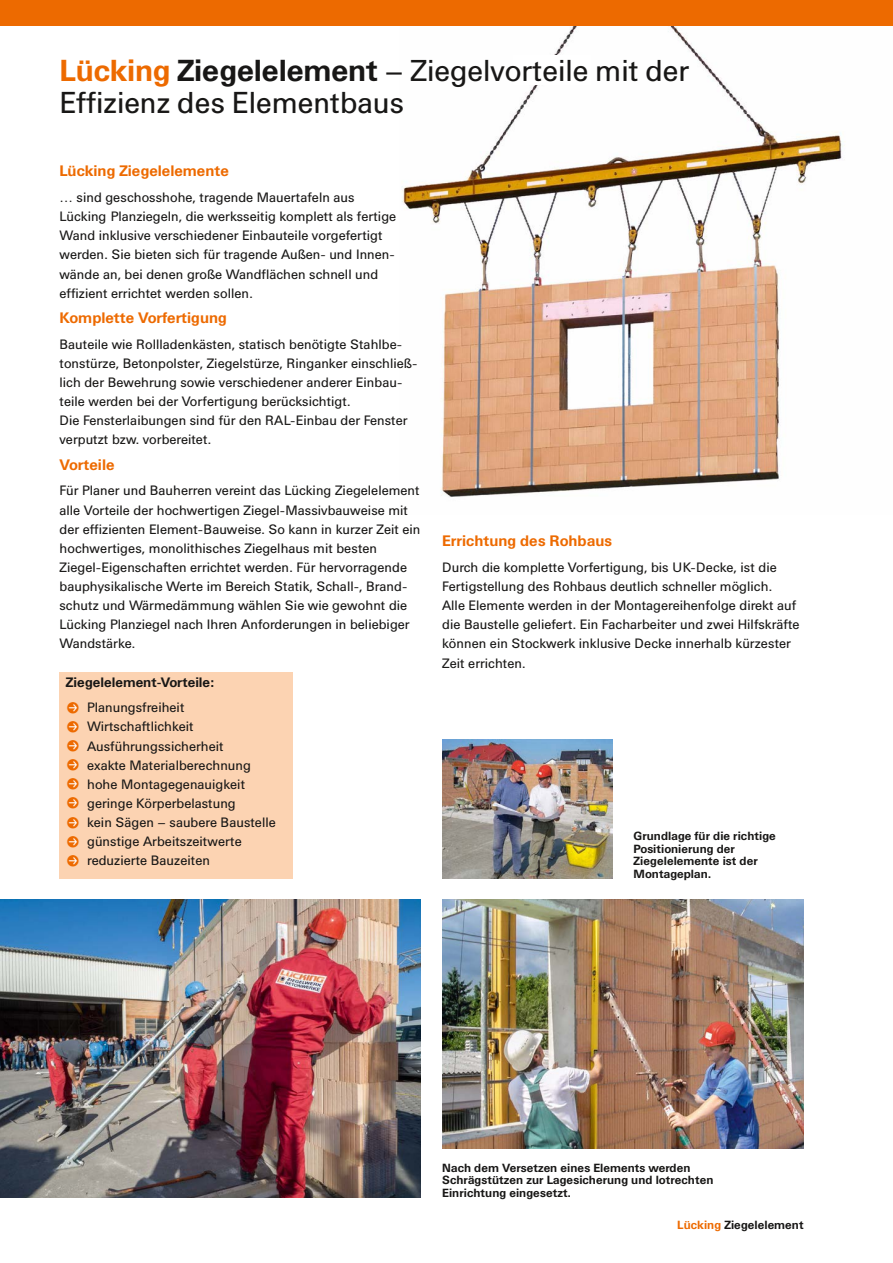
<style>
.page{position:relative;width:893px;height:1263px;background:#fff}
.page>*{position:absolute;margin:0;border:0;box-sizing:border-box;transform-origin:0 0}
.t1{font:30px/32px "Univers LU";letter-spacing:-.005em;color:#181716}
.t2{font:700 15px "Univers LU";color:#ed6a00}
.t3{font:13.5px/19.2px "Univers LU";color:#181716}
.t4{font:700 13.5px/25.5px "Univers LU";color:#181716}
.t5{font:700 11.7px/12.8px "Univers LU";letter-spacing:.005em;color:#181716}
.s1{font-weight:700;color:#ed6a00}
.s2{font-weight:700}
.s3{font-family:"Button Bonus Circle Negative";font-weight:400;font-size:14.4px;color:#fff}
.s4{font-family:"Button Bonus Circle Negative";font-weight:400;font-size:14.4px;color:#ed6a00}
.s5{font-weight:400}
.s6{font-family:"Button Bonus Circle Negative";font-size:14.4px;color:#fff}
.s7{font-family:"Button Bonus Circle Negative";font-size:14.4px;color:#ed6a00}
.s8{color:#ed6a00}
</style>
<div class="page">
<img style="left:401px;top:26px;width:441px;height:471px">
<img style="left:0;top:899px;width:421px;height:298px">
<div style="left:60px;top:672px;width:233px;height:206px;background:#fcd3b2"></div>
<div style="left:0;top:0;width:893px;height:26px;background:#ed6a00"></div>
<img style="left:442px;top:899px;width:362px;height:249px">
<img style="left:442px;top:740px;width:170px;height:138px">
<div style="left:513px;top:55px;width:78px;height:30px;background:#fff"></div>
<h1 class="t1" style="left:60px;top:57px;width:631px"><span class="s1">Lücking</span> <span class="s2">Ziegelelement</span> – Ziegelvorteile mit der<br>Effizienz des Elementbaus</h1>
<p class="t2" style="left:60px;top:166px;width:171px">Lücking Ziegelelemente</p>
<p class="t3" style="left:60px;top:189px;width:338px">… sind geschosshohe, tragende Mauertafeln aus Lücking Planziegeln, die werksseitig komplett als fertige Wand inklusive verschiedener Ein bau teile vorgefertigt werden. Sie bieten sich für tragende Außen- und Innen&shy;wände an, bei denen große Wandflächen schnell und effizient errichtet werden sollen.</p>
<p class="t2" style="left:60px;top:313px;width:169px">Komplette Vorfertigung</p>
<p class="t3" style="left:60px;top:336px;width:359px">Bauteile wie Rollladenkästen, statisch benötigte Stahlbe&shy;tonstürze, Betonpolster, Ziegelstürze, Ringanker einschließ&shy;lich der Bewehrung sowie verschiedener anderer Einbau&shy;teile werden bei der Vorfertigung berücksichtigt.<br>Die Fenster laibungen sind für den RAL-Einbau der Fenster verputzt bzw. vorbereitet.</p>
<p class="t2" style="left:60px;top:459px;width:57px">Vorteile</p>
<p class="t3" style="left:60px;top:482px;width:362px">Für Planer und Bauherren vereint das Lücking Ziegelelement alle Vorteile der hochwertigen Ziegel-Massivbauweise mit der effizienten Element-Bauweise. So kann in kurzer Zeit ein hochwertiges, monolithisches Ziegelhaus mit besten Ziegel-Eigenschaften errichtet werden. Für hervorragende bau physi kalische Werte im Bereich Statik, Schall-, Brand - schutz und Wärmedämmung wählen Sie wie gewohnt die Lücking Planziegel nach Ihren Anforderungen in beliebiger Wandstärke.</p>
<p class="t4" style="left:66px;top:670px;width:150px">Ziegelelement-Vorteile: <span class="s3">{</span><span class="s4">P</span> <span class="s5">Planungsfreiheit</span></p>
<p class="t3" style="left:66px;top:718px;width:211px"><span class="s6">{</span><span class="s7">P</span> Wirtschaftlichkeit<br><span class="s6">{</span><span class="s7">P</span> Ausführungssicherheit<br><span class="s6">{</span><span class="s7">P</span> exakte Materialberechnung<br><span class="s6">{</span><span class="s7">P</span> hohe Montagegenauigkeit<br><span class="s6">{</span><span class="s7">P</span> geringe Körperbelastung<br><span class="s6">{</span><span class="s7">P</span> kein Sägen – saubere Baustelle <span class="s6">{</span><span class="s7">P</span> günstige Arbeitszeitwerte<br><span class="s6">{</span><span class="s7">P</span> reduzierte Bauzeiten</p>
<p class="t2" style="left:442px;top:536px;width:171px">Errichtung des Rohbaus</p>
<p class="t3" style="left:442px;top:559px;width:359px">Durch die komplette Vorfertigung, bis UK-Decke, ist die Fertigstellung des Rohbaus deutlich schneller möglich.<br>Alle Elemente werden in der Montagereihenfolge direkt auf die Baustelle geliefert. Ein Facharbeiter und zwei Hilfskräfte können ein Stockwerk inklusive Decke innerhalb kürzester Zeit errichten.</p>
<p class="t5" style="left:634px;top:830px;width:144px">Grundlage für die richtige<br>Positionierung der<br>Ziegelelemente ist der<br>Montageplan.</p>
<p class="t5" style="left:442px;top:1162px;width:273px">Nach dem Versetzen eines Elements werden<br>Schrägstützen zur Lagesicherung und lotrechten<br>Einrichtung eingesetzt.</p>
<p class="t5" style="left:677px;top:1219px;width:128px"><span class="s8">Lücking</span> Ziegelelement</p>
</div>
